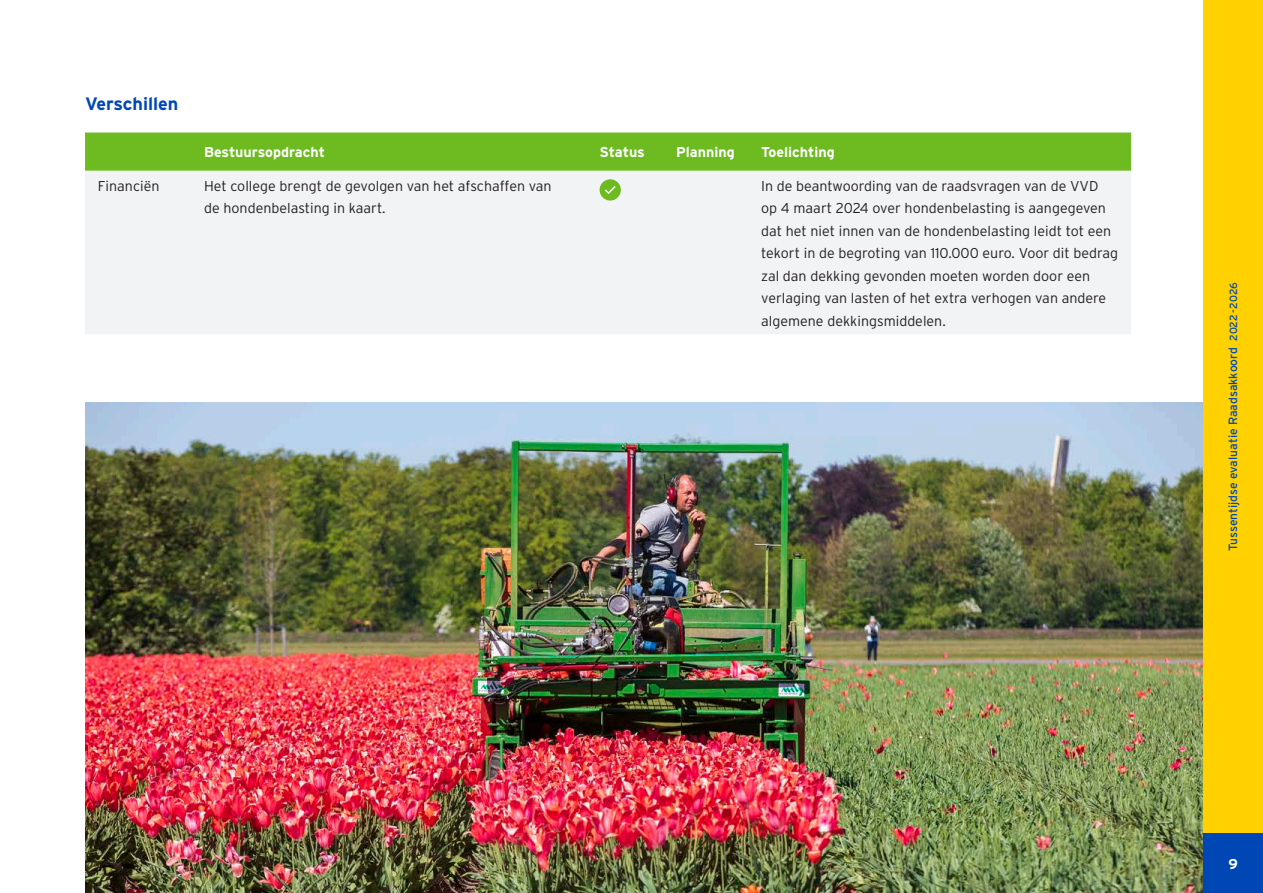
<style>
.page{position:relative;width:1263px;height:893px;background:#fff}
.page>*{position:absolute;margin:0;border:0;box-sizing:border-box;transform-origin:0 0}
.H2_titel{font:700 18px "Interstate";color:#0047b6}
.Basistekst{font:300 14.25px/22.5px "Interstate";color:#231f20}
.Basistekst-2{font:700 14.25px "Interstate";color:#fff}
.t1{font:12px "Interstate";color:#0047b6}
.s1{font-size:10.5px}
</style>
<div class="page">
<div style="left:85px;top:133px;width:1046px;height:38px;background:#6dbb20"></div>
<div style="left:85px;top:171px;width:1046px;height:163px;background:#f2f3f4"></div>
<div style="left:600px;top:179px;width:21px;height:22px;background:#6dbb20;border-radius:50%"></div>
<svg style="left:605px;top:186px;width:11px;height:8px"></svg>
<img style="left:85px;top:403px;width:1118px;height:490px">
<div style="left:1203px;top:0;width:60px;height:833px;background:#ffd100"></div>
<div style="left:1203px;top:833px;width:60px;height:60px;background:#0047b6"></div>
<p class="H2_titel" style="left:85px;top:94px;width:95px">Verschillen</p>
<p class="Basistekst-2" style="left:204px;top:144px;width:122px">Bestuursopdracht</p>
<p class="Basistekst-2" style="left:600px;top:144px;width:47px">Status</p>
<p class="Basistekst-2" style="left:676px;top:144px;width:60px">Planning</p>
<p class="Basistekst-2" style="left:761px;top:144px;width:75px">Toelichting</p>
<p class="Basistekst" style="left:98px;top:174px;width:63px">Financiën</p>
<p class="Basistekst" style="left:204px;top:174px;width:349px">Het college brengt de gevolgen van het afschaffen van de hondenbelasting in kaart.</p>
<p class="Basistekst" style="left:761px;top:174px;width:358px">In de beantwoording van de raadsvragen van de VVD<br>op 4 maart 2024 over hondenbelasting is aangegeven dat het niet innen van de hondenbelasting leidt tot een tekort in de begroting van 110.000 euro. Voor dit bedrag zal dan dekking gevonden moeten worden door een verlaging van lasten of het extra verhogen van andere algemene dekkingsmiddelen.</p>
<p class="t1" style="left:1226px;top:551px;width:270px;rotate:-90deg">Tussentijdse evaluatie Raadsakkoord <span class="s1">2022-2026</span></p>
<p class="Basistekst-2" style="left:1228px;top:856px;width:11px">9</p>
</div>
